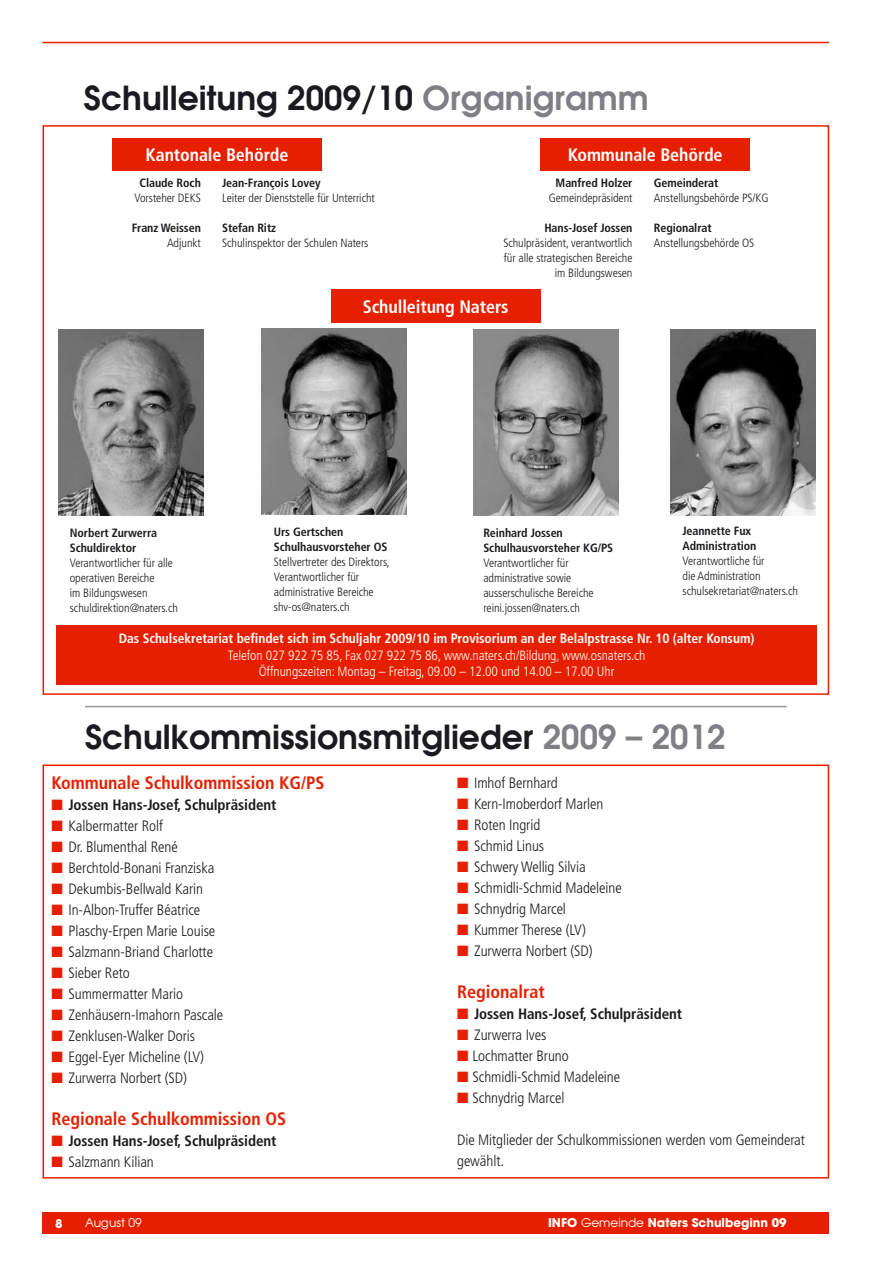
<style>
.page{position:relative;width:893px;height:1263px;background:#fff}
.page>*{position:absolute;margin:0;border:0;box-sizing:border-box;transform-origin:0 0}
.t1{font:600 33px "Avant Garde";color:#1b1b1f}
.t2{font:700 condensed 18px "Frutiger";color:#e71f01}
.t3{font:700 condensed 18px "Frutiger";letter-spacing:-.005em;color:#fff}
.t4{font:300 condensed 15px/21px "Frutiger";letter-spacing:-.005em;color:#1b1b1f}
.t5{font:700 condensed 15px "Frutiger";letter-spacing:-.005em;color:#1b1b1f}
.t6{font:300 condensed 13.5px/16.5px "Frutiger";letter-spacing:-.005em;color:#fff;text-align:center}
.t7{font:700 condensed 13.5px "Frutiger";letter-spacing:-.005em;color:#fff}
.t8{font:300 condensed 12px/15px "Frutiger";letter-spacing:-.005em;color:#1b1b1f}
.t9{font:700 condensed 12px/15px "Frutiger";letter-spacing:-.005em;color:#1b1b1f}
.t10{font:700 12px "Avant Garde";color:#fff}
.t11{font:12px "Avant Garde";color:#fff}
.s1{color:#807f84}
.s2{color:#e71f01}
.s3{font-weight:400}
</style>
<div class="page">
<div style="left:43px;top:1212px;width:786px;height:21px;background:#e71f01"></div>
<hr style="left:43px;top:42px;width:786px;height:1px;background:#e71f01">
<div style="left:43px;top:764px;width:786px;height:414px;border:2px solid #e71f01"></div>
<div style="left:112px;top:138px;width:210px;height:32px;background:#e71f01"></div>
<div style="left:540px;top:138px;width:210px;height:32px;background:#e71f01"></div>
<div style="left:331px;top:289px;width:210px;height:34px;background:#e71f01"></div>
<img style="left:58px;top:329px;width:145px;height:186px">
<img style="left:261px;top:329px;width:145px;height:186px">
<img style="left:473px;top:329px;width:145px;height:186px">
<img style="left:670px;top:329px;width:145px;height:186px">
<div style="left:56px;top:625px;width:761px;height:59px;background:#e71f01"></div>
<hr style="left:85px;top:706px;width:702px;height:1px;background:#97979b">
<h1 class="t1" style="left:84px;top:76px;width:566px">Schulleitung 2009/10 <span class="s1">Organigramm</span></h1>
<p class="t3" style="left:146px;top:144px;width:144px">Kantonale Behörde</p>
<p class="t3" style="left:568px;top:144px;width:156px">Kommunale Behörde</p>
<p class="t9" style="left:139px;top:175px;width:63px">Claude Roch</p>
<p class="t8" style="left:134px;top:190px;width:68px">Vorsteher DEKS</p>
<p class="t9" style="left:132px;top:220px;width:71px">Franz Weissen</p>
<p class="t8" style="left:167px;top:235px;width:35px">Adjunkt</p>
<p class="t9" style="left:222px;top:175px;width:100px">Jean-François Lovey</p>
<p class="t8" style="left:222px;top:190px;width:154px">Leiter der Dienststelle für Unterricht</p>
<p class="t9" style="left:222px;top:220px;width:55px">Stefan Ritz</p>
<p class="t8" style="left:222px;top:235px;width:148px">Schulinspektor der Schulen Naters</p>
<p class="t9" style="left:556px;top:175px;width:78px">Manfred Holzer</p>
<p class="t8" style="left:549px;top:190px;width:85px">Gemeindepräsident</p>
<p class="t9" style="left:544px;top:220px;width:90px">Hans-Josef Jossen</p>
<p class="t8" style="left:503px;top:235px;width:131px;text-align:right">Schulpräsident, verantwortlich für alle strategischen Bereiche im Bildungswesen</p>
<p class="t3" style="left:363px;top:296px;width:147px">Schulleitung Naters</p>
<p class="t9" style="left:654px;top:175px;width:66px">Gemeinderat</p>
<p class="t8" style="left:654px;top:190px;width:116px">Anstellungsbehörde PS/KG</p>
<p class="t9" style="left:654px;top:220px;width:59px">Regionalrat</p>
<p class="t8" style="left:654px;top:235px;width:102px">Anstellungsbehörde OS</p>
<p class="t9" style="left:682px;top:523px;width:76px">Jeannette Fux<br>Administration</p>
<p class="t8" style="left:682px;top:553px;width:117px">Verantwortliche für<br>die Administration schulsekretariat@naters.ch</p>
<p class="t7" style="left:119px;top:630px;width:637px">Das Schulsekretariat befindet sich im Schuljahr 2009/10 im Provisorium an der Belalpstrasse Nr. 10 (alter Konsum)</p>
<p class="t6" style="left:228px;top:647px;width:419px">Telefon 027 922 75 85, Fax 027 922 75 86, www.naters.ch/Bildung, www.osnaters.ch<br>Öffnungszeiten: Montag – Freitag, 09.00 – 12.00 und 14.00 – 17.00 Uhr</p>
<p class="t9" style="left:274px;top:524px;width:115px">Urs Gertschen<br>Schulhausvorsteher OS</p>
<p class="t8" style="left:274px;top:554px;width:117px">Stellvertreter des Direktors,<br>Verantwortlicher für administrative Bereiche shv-os@naters.ch</p>
<p class="t9" style="left:70px;top:525px;width:89px">Norbert Zurwerra<br>Schuldirektor</p>
<p class="t8" style="left:70px;top:555px;width:110px">Verantwortlicher für alle operativen Bereiche<br>im Bildungswesen schuldirektion@naters.ch</p>
<p class="t9" style="left:483px;top:525px;width:131px">Reinhard Jossen<br>Schulhausvorsteher KG/PS</p>
<p class="t8" style="left:483px;top:555px;width:112px">Verantwortlicher für administrative sowie ausserschulische Bereiche reini.jossen@naters.ch</p>
<h1 class="t1" style="left:85px;top:715px;width:642px">Schulkommissionsmitglieder <span class="s1">2009 – 2012</span></h1>
<p class="t2" style="left:52px;top:772px;width:274px">Kommunale Schulkommission KG/PS</p>
<p class="t5" style="left:52px;top:796px;width:226px"><span class="s2">■</span> Jossen Hans-Josef, Schulpräsident</p>
<p class="t4" style="left:52px;top:816px;width:113px"><span class="s2">■</span> Kalbermatter Rolf</p>
<p class="t4" style="left:52px;top:837px;width:128px"><span class="s2">■</span> Dr. Blumenthal René</p>
<p class="t4" style="left:52px;top:858px;width:164px"><span class="s2">■</span> Berchtold-Bonani Franziska</p>
<p class="t4" style="left:52px;top:879px;width:153px"><span class="s2">■</span> Dekumbis-Bellwald Karin</p>
<p class="t4" style="left:52px;top:900px;width:150px"><span class="s2">■</span> In-Albon-Truffer Béatrice</p>
<p class="t4" style="left:52px;top:921px;width:165px"><span class="s2">■</span> Plaschy-Erpen Marie Louise</p>
<p class="t4" style="left:52px;top:942px;width:163px"><span class="s2">■</span> Salzmann-Briand Charlotte</p>
<p class="t4" style="left:52px;top:963px;width:80px"><span class="s2">■</span> Sieber Reto</p>
<p class="t4" style="left:52px;top:984px;width:133px"><span class="s2">■</span> Summermatter Mario</p>
<p class="t4" style="left:52px;top:1005px;width:173px"><span class="s2">■</span> Zenhäusern-Imahorn Pascale</p>
<p class="t4" style="left:52px;top:1026px;width:145px"><span class="s2">■</span> Zenklusen-Walker Doris</p>
<p class="t4" style="left:52px;top:1047px;width:154px"><span class="s2">■</span> Eggel-Eyer Micheline (LV)</p>
<p class="t4" style="left:52px;top:1068px;width:137px"><span class="s2">■</span> Zurwerra Norbert (SD)</p>
<p class="t2" style="left:52px;top:1108px;width:236px">Regionale Schulkommission OS</p>
<p class="t5" style="left:52px;top:1132px;width:226px"><span class="s2">■</span> Jossen Hans-Josef, Schulpräsident</p>
<p class="t4" style="left:52px;top:1152px;width:104px"><span class="s2">■</span> Salzmann Kilian</p>
<p class="t4" style="left:457px;top:773px;width:102px"><span class="s2">■</span> Imhof Bernhard</p>
<p class="t4" style="left:457px;top:794px;width:148px"><span class="s2">■</span> Kern-Imoberdorf Marlen</p>
<p class="t4" style="left:457px;top:815px;width:85px"><span class="s2">■</span> Roten Ingrid</p>
<p class="t4" style="left:457px;top:836px;width:89px"><span class="s2">■</span> Schmid Linus</p>
<p class="t4" style="left:457px;top:857px;width:130px"><span class="s2">■</span> Schwery Wellig Silvia</p>
<p class="t4" style="left:457px;top:878px;width:166px"><span class="s2">■</span> Schmidli-Schmid Madeleine</p>
<p class="t4" style="left:457px;top:899px;width:110px"><span class="s2">■</span> Schnydrig Marcel</p>
<p class="t4" style="left:457px;top:920px;width:130px"><span class="s2">■</span> Kummer Therese (LV)</p>
<p class="t4" style="left:457px;top:941px;width:137px"><span class="s2">■</span> Zurwerra Norbert (SD)</p>
<p class="t2" style="left:457px;top:981px;width:89px">Regionalrat</p>
<p class="t5" style="left:457px;top:1005px;width:226px"><span class="s2">■</span> Jossen Hans-Josef, Schulpräsident</p>
<p class="t4" style="left:457px;top:1025px;width:91px"><span class="s2">■</span> Zurwerra Ives</p>
<p class="t4" style="left:457px;top:1046px;width:113px"><span class="s2">■</span> Lochmatter Bruno</p>
<p class="t4" style="left:457px;top:1067px;width:165px"><span class="s2">■</span> Schmidli-Schmid Madeleine</p>
<p class="t4" style="left:457px;top:1088px;width:109px"><span class="s2">■</span> Schnydrig Marcel</p>
<p class="t4" style="left:457px;top:1130px;width:349px">Die Mitglieder der Schulkommissionen werden vom Gemeinderat gewählt.</p>
<p class="t10" style="left:55px;top:1215px;width:9px">8</p>
<p class="t11" style="left:85px;top:1215px;width:58px">August 09</p>
<p class="t10" style="left:548px;top:1215px;width:240px">INFO <span class="s3">Gemeinde</span> Naters Schulbeginn 09</p>
</div>
